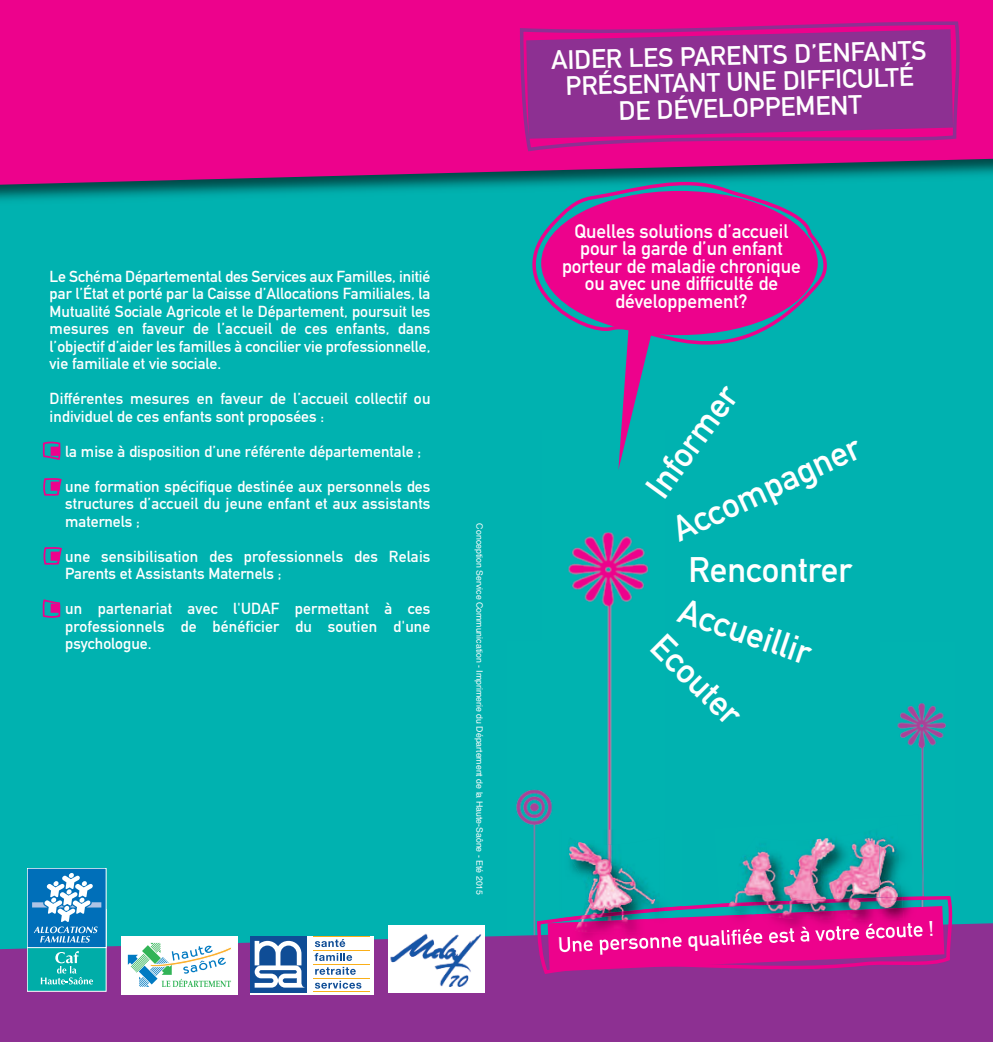
<style>
.page{position:relative;width:993px;height:1042px;background:#fff}
.page>*{position:absolute;margin:0;border:0;box-sizing:border-box;transform-origin:0 0}
.t1{font:35px "DIN Mittelschrift";color:#fff}
.t2{font:26.25px/26.2px "DIN Mittelschrift";color:#fff;text-align:center}
.t3{font:19.25px/17.5px "DIN Mittelschrift";color:#fff;text-align:center}
.t4{font:15.75px/17.5px "DIN Mittelschrift";color:#fff;text-align:justify}
.t5{font:8.75px "Helvetica";color:#fff}
.s1{color:#ed028c}
</style>
<div class="page">
<div style="left:0;top:0;width:992px;height:1042px;background:#00b2b0"></div>
<svg style="left:0;top:0;width:992px;height:188px;background:#d80b89"></svg>
<img style="left:516px;top:789px;width:26px;height:131px">
<img style="left:897px;top:703px;width:49px;height:193px">
<img style="left:568px;top:532px;width:81px;height:305px">
<img style="left:542px;top:791px;width:11px;height:32px">
<svg style="left:492px;top:173px;width:347px;height:172px"></svg>
<div style="left:541px;top:191px;width:276px;height:144px;background:#ed028c;border-radius:50%"></div>
<svg style="left:618px;top:328px;width:37px;height:142px"></svg>
<svg style="left:43px;top:547px;width:19px;height:18px"></svg>
<svg style="left:42px;top:599px;width:19px;height:19px"></svg>
<svg style="left:43px;top:478px;width:19px;height:18px"></svg>
<svg style="left:0;top:920px;width:992px;height:122px;background:#803e95"></svg>
<div style="left:27px;top:909px;width:79px;height:82px;background:#00ada8"></div>
<div style="left:27px;top:868px;width:79px;height:79px;background:#006fb9"></div>
<svg style="left:32px;top:873px;width:69px;height:69px"></svg>
<svg style="left:41px;top:951px;width:52px;height:33px"></svg>
<div style="left:121px;top:936px;width:116px;height:58px;background:#fff"></div>
<svg style="left:128px;top:943px;width:104px;height:44px"></svg>
<div style="left:250px;top:936px;width:123px;height:58px;background:#fff"></div>
<svg style="left:315px;top:939px;width:30px;height:8px"></svg>
<svg style="left:314px;top:953px;width:38px;height:8px"></svg>
<svg style="left:315px;top:967px;width:46px;height:21px"></svg>
<hr style="left:313px;top:936px;width:57px;height:1px;background:#faaf18">
<hr style="left:313px;top:950px;width:57px;height:1px;background:#faaf18">
<hr style="left:313px;top:964px;width:57px;height:1px;background:#faaf18">
<hr style="left:313px;top:977px;width:57px;height:1px;background:#faaf18">
<hr style="left:313px;top:991px;width:57px;height:1px;background:#faaf18">
<div style="left:250px;top:936px;width:56px;height:56px;background:#0f4d96"></div>
<svg style="left:254px;top:941px;width:50px;height:46px"></svg>
<svg style="left:519px;top:21px;width:443px;height:130px;background:#a12690"></svg>
<img style="left:568px;top:837px;width:87px;height:59px">
<img style="left:897px;top:814px;width:26px;height:82px">
<svg style="left:537px;top:896px;width:417px;height:81px;background:#ac3495"></svg>
<img style="left:719px;top:907px;width:207px;height:47px">
<img style="left:727px;top:906px;width:152px;height:8px">
<img style="left:729px;top:837px;width:150px;height:60px">
<img style="left:879px;top:906px;width:23px;height:2px">
<img style="left:879px;top:823px;width:22px;height:74px">
<img style="left:727px;top:897px;width:175px;height:9px">
<img style="left:752px;top:908px;width:151px;height:13px">
<img style="left:388px;top:925px;width:96px;height:67px">
<svg style="left:42px;top:441px;width:19px;height:19px"></svg>
<p class="t4" style="left:50px;top:269px;width:382px">Le Schéma Départemental des Services aux Familles, initié par l’État et porté par la Caisse d’Allocations Familiales, la Mutualité Sociale Agricole et le Département, poursuit les mesures en faveur de l’accueil de ces enfants, dans l’objectif d’aider les familles à concilier vie professionnelle, vie familiale et vie sociale.</p>
<p class="t4" style="left:50px;top:391px;width:382px">Différentes mesures en faveur de l’accueil collectif ou individuel de ces enfants sont proposées :</p>
<p class="t4" style="left:50px;top:444px;width:373px"><span class="s1">■</span> la mise à disposition d’une référente départementale ;</p>
<p class="t4" style="left:65px;top:479px;width:366px;text-indent:-16px"><span class="s1">■</span> une formation spécifique destinée aux personnels des structures d’accueil du jeune enfant et aux assistants maternels ;</p>
<p class="t4" style="left:65px;top:549px;width:367px;text-indent:-16px"><span class="s1">■</span> une sensibilisation des professionnels des Relais<br>Parents et Assistants Maternels ;</p>
<p class="t4" style="left:65px;top:601px;width:367px;text-indent:-16px"><span class="s1">■</span> un partenariat avec l'UDAF permettant à ces professionnels de bénéficier du soutien d'une psychologue.</p>
<p class="t5" style="left:483px;top:523px;width:373px;rotate:90deg">Conception Service Communication - Imprimerie du Département de la Haute-Saône - Eté 2015</p>
<h2 class="t2" style="left:550px;top:51px;width:377px;rotate:-2deg">AIDER LES PARENTS D’ENFANTS<br>PRÉSENTANT UNE DIFFICULTÉ<br>DE DÉVELOPPEMENT</h2>
<p class="t3" style="left:562px;top:224px;width:240px">Quelles solutions d’accueil pour la garde d’un enfant porteur de maladie chronique ou avec une difficulté de développement?</p>
<h1 class="t1" style="left:643px;top:486px;width:131px;rotate:-54deg">Informer</h1>
<h1 class="t1" style="left:668px;top:520px;width:205px;rotate:-25deg">Accompagner</h1>
<h1 class="t1" style="left:688px;top:557px;width:165px">Rencontrer</h1>
<h1 class="t1" style="left:684px;top:597px;width:139px;rotate:19deg">Accueillir</h1>
<h1 class="t1" style="left:665px;top:631px;width:114px;rotate:45deg">Ecouter</h1>
</div>
